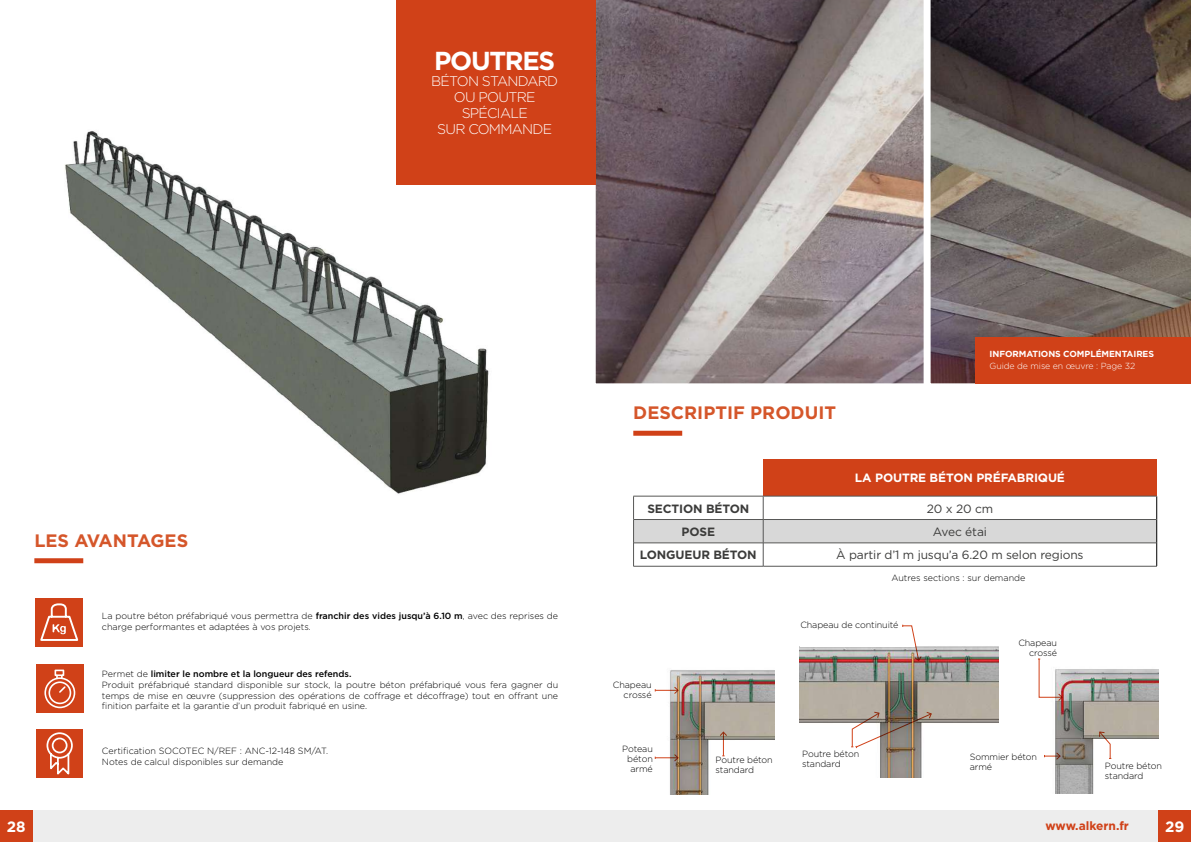
<style>
.page{position:relative;width:1191px;height:842px;background:#fff}
.page>*{position:absolute;margin:0;border:0;box-sizing:border-box;transform-origin:0 0}
.t1{font:700 26px "Gotham";letter-spacing:-.05em;color:#fff}
.t2{font:700 18px "Gotham";color:#d5562a}
.t3{font:700 15px "Gotham";color:#fff}
.t4{font:300 14px/16px "Gotham";letter-spacing:-.05em;color:#fff;text-align:center}
.t5{font:12px "Gotham";letter-spacing:-.01em;color:#3c3c3b}
.t6{font:700 12px "Gotham";letter-spacing:-.01em;color:#3c3c3b}
.t7{font:700 12px "Gotham";letter-spacing:-.01em;color:#fff}
.t8{font:700 12px "Gotham";color:#d04118}
.t9{font:300 9px/9.9px "Gotham";color:#000}
.t10{font:700 8.8px "Gotham";letter-spacing:-.01em;color:#fff}
.t11{font:300 8.8px "Gotham";letter-spacing:-.01em;color:#fff}
.s1{font-weight:500}
</style>
<div class="page">
<div style="left:36px;top:729px;width:47px;height:48px;background:#d04118"></div>
<svg style="left:46px;top:732px;width:28px;height:46px"></svg>
<div style="left:36px;top:664px;width:47px;height:49px;background:#d04118"></div>
<svg style="left:44px;top:669px;width:31px;height:39px"></svg>
<img style="left:65px;top:131px;width:472px;height:363px">
<div style="left:34px;top:558px;width:49px;height:5px;background:#d04118"></div>
<svg style="left:585px;top:0;width:335px;height:384px;background:#8c8082"></svg>
<svg style="left:920px;top:0;width:271px;height:384px;background:#685e5c"></svg>
<div style="left:975px;top:337px;width:216px;height:46px;background:#d04118"></div>
<div style="left:633px;top:431px;width:49px;height:5px;background:#d04118"></div>
<div style="left:763px;top:459px;width:393px;height:37px;background:#d04118"></div>
<hr style="left:633px;top:566px;width:130px;height:1px;background:#575756">
<hr style="left:763px;top:566px;width:394px;height:1px;background:#575756">
<svg style="left:633px;top:496px;width:524px;height:70px"></svg>
<div style="left:396px;top:0;width:199px;height:184px;background:#d04118"></div>
<div style="left:36px;top:598px;width:47px;height:49px;background:#d04118"></div>
<svg style="left:40px;top:603px;width:39px;height:38px"></svg>
<img style="left:670px;top:670px;width:104px;height:125px">
<img style="left:799px;top:646px;width:199px;height:131px">
<img style="left:1055px;top:669px;width:103px;height:124px">
<div style="left:802px;top:750px;width:72px;height:25px;background:#fff"></div>
<div style="left:1104px;top:761px;width:72px;height:26px;background:#fff"></div>
<div style="left:715px;top:756px;width:72px;height:25px;background:#fff"></div>
<svg style="left:1044px;top:752px;width:16px;height:8px"></svg>
<svg style="left:902px;top:625px;width:20px;height:36px"></svg>
<svg style="left:851px;top:712px;width:81px;height:37px"></svg>
<div style="left:969px;top:752px;width:72px;height:26px;background:#fff"></div>
<svg style="left:655px;top:686px;width:24px;height:8px"></svg>
<svg style="left:1038px;top:658px;width:24px;height:43px"></svg>
<svg style="left:655px;top:754px;width:24px;height:8px"></svg>
<svg style="left:719px;top:731px;width:8px;height:26px"></svg>
<svg style="left:1099px;top:731px;width:12px;height:28px"></svg>
<div style="left:0;top:810px;width:1191px;height:32px;background:#ededed"></div>
<div style="left:0;top:810px;width:33px;height:32px;background:#d04118"></div>
<div style="left:1158px;top:810px;width:33px;height:32px;background:#d04118"></div>
<h2 class="t2" style="left:34px;top:529px;width:155px">LES AVANTAGES</h2>
<h1 class="t1" style="left:434px;top:44px;width:123px">POUTRES</h1>
<h3 class="t4" style="left:431px;top:73px;width:128px">BÉTON STANDARD<br>OU POUTRE<br>SPÉCIALE<br>SUR COMMANDE</h3>
<h2 class="t2" style="left:633px;top:401px;width:204px">DESCRIPTIF PRODUIT</h2>
<p class="t10" style="left:989px;top:348px;width:166px">INFORMATIONS COMPLÉMENTAIRES</p>
<p class="t11" style="left:989px;top:360px;width:147px">Guide de mise en œuvre : Page 32</p>
<h3 class="t7" style="left:855px;top:470px;width:211px">LA POUTRE BÉTON PRÉFABRIQUÉ</h3>
<h3 class="t6" style="left:647px;top:500px;width:104px">SECTION BÉTON</h3>
<h3 class="t5" style="left:926px;top:501px;width:68px">20 x 20 cm</h3>
<h3 class="t6" style="left:681px;top:524px;width:35px">POSE</h3>
<h3 class="t5" style="left:933px;top:524px;width:56px">Avec étai</h3>
<h3 class="t6" style="left:640px;top:547px;width:118px">LONGUEUR BÉTON</h3>
<h3 class="t5" style="left:836px;top:547px;width:249px">À partir d’1 m jusqu’a 6.20 m selon regions</h3>
<p class="t9" style="left:891px;top:572px;width:135px">Autres sections : sur demande</p>
<p class="t9" style="left:102px;top:610px;width:458px;line-height:10.8px">La poutre béton préfabriqué vous permettra de <span class="s1">franchir des vides jusqu’à 6.10 m</span>, avec des reprises de charge performantes et adaptées à vos projets.</p>
<p class="t9" style="left:800px;top:620px;width:100px">Chapeau de continuité</p>
<p class="t9" style="left:1018px;top:638px;width:40px;text-align:right">Chapeau crossé</p>
<p class="t9" style="left:102px;top:668px;width:458px;line-height:10.8px">Permet de <span class="s1">limiter le nombre et la longueur des refends.<br></span>Produit préfabriqué standard disponible sur stock, la poutre béton préfabriqué vous fera gagner du temps de mise en œuvre (suppression des opérations de coffrage et décoffrage) tout en offrant une finition parfaite et la garantie d’un produit fabriqué en usine.</p>
<p class="t9" style="left:102px;top:745px;width:228px;line-height:10.8px">Certification SOCOTEC N/REF : ANC-12-148 SM/AT.<br>Notes de calcul disponibles sur demande</p>
<p class="t9" style="left:613px;top:679px;width:40px;text-align:right">Chapeau crossé</p>
<p class="t9" style="left:622px;top:744px;width:32px;text-align:right">Poteau béton armé</p>
<p class="t9" style="left:802px;top:749px;width:59px">Poutre béton standard</p>
<p class="t9" style="left:715px;top:755px;width:59px">Poutre béton standard</p>
<p class="t9" style="left:969px;top:751px;width:69px">Sommier béton armé</p>
<p class="t9" style="left:1104px;top:760px;width:59px">Poutre béton standard</p>
<h3 class="t3" style="left:7px;top:817px;width:20px">28</h3>
<h3 class="t8" style="left:1045px;top:817px;width:85px">www.alkern.fr</h3>
<h3 class="t3" style="left:1165px;top:817px;width:21px">29</h3>
</div>
